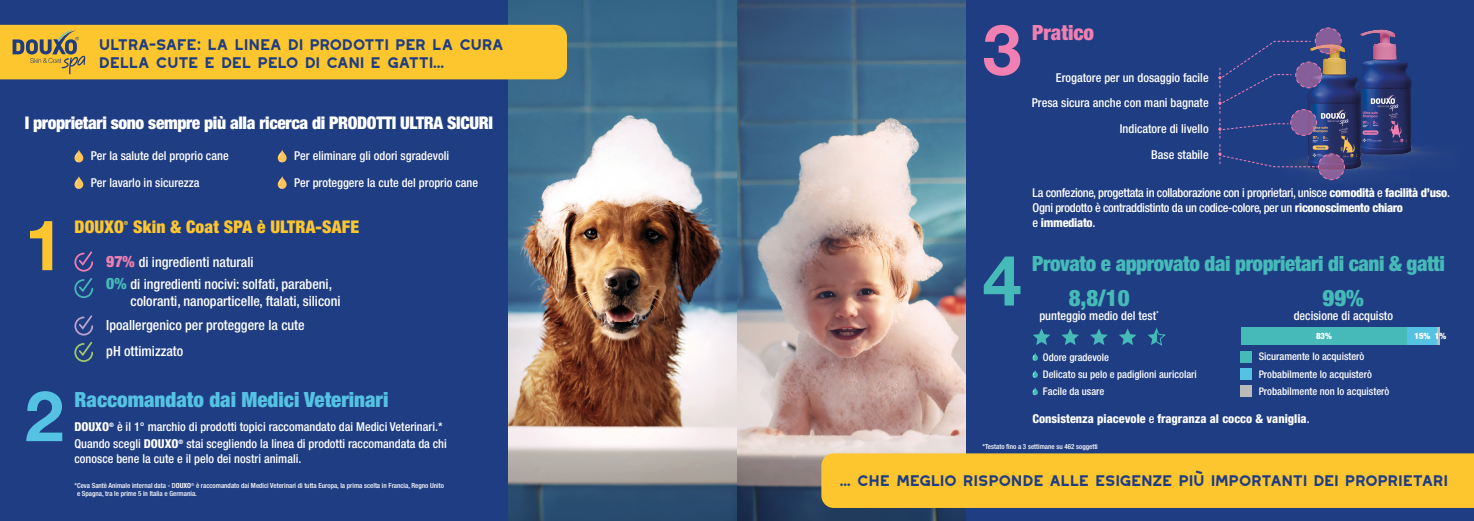
<style>
.page{position:relative;width:1474px;height:521px;background:#fff}
.page>*{position:absolute;margin:0;border:0;box-sizing:border-box;transform-origin:0 0}
.t1{font:700 70px "Helvetica Neue LT Std";color:#fdc62f}
.t2{font:700 70px "Helvetica Neue LT Std";color:#55c2e3}
.t3{font:700 70px "Helvetica Neue LT Std";color:#ef80b1}
.t4{font:700 70px "Helvetica Neue LT Std";color:#46bab8}
.t5{font:900 condensed 22.75px "Helvetica Neue LT Std";color:#46bab8}
.t6{font:900 condensed 21px "Helvetica Neue LT Std";letter-spacing:-.02em;color:#46bab8}
.t7{font:900 condensed 21px "Helvetica Neue LT Std";color:#55c2e3}
.t8{font:900 condensed 21px "Helvetica Neue LT Std";color:#ef80b1}
.t9{font:700 19.25px/18.4px "Westmount";letter-spacing:-.14em;color:#1f3d83}
.t10{font:900 condensed 17.5px "Helvetica Neue LT Std";letter-spacing:-.02em;color:#fff}
.t11{font:900 condensed 17.5px "Helvetica Neue LT Std";letter-spacing:.01em;color:#fdc62f}
.t12{font:500 condensed 14px/22.6px "Helvetica Neue LT Std";color:#fff}
.t13{font:500 condensed 12.25px/25.6px "Helvetica Neue LT Std";color:#fff}
.t14{font:500 condensed 12.25px/14.7px "Helvetica Neue LT Std";letter-spacing:-.025em;color:#fff}
.t15{font:800 condensed 12.25px "Helvetica Neue LT Std";color:#fff}
.t16{font:500 condensed 10.5px/17.2px "Helvetica Neue LT Std";color:#fff}
.t17{font:900 condensed 8.75px "Helvetica Neue LT Std";color:#fff}
.t18{font:500 condensed 7px/7.9px "Helvetica Neue LT Std";color:#fff}
.t19{font:900 condensed 5.6px "Helvetica Neue LT Std";color:#fdc62f}
.s1{font-weight:900;font-size:15.75px;color:#ef80b1}
.s2{font-weight:900;font-size:15.75px;color:#46bab8}
.s3{font-weight:800}
.s4{font-weight:700}
.s5{font-weight:500}
</style>
<div class="page">
<div style="left:0;top:0;width:1473px;height:521px;background:#1f3d83"></div>
<img style="left:508px;top:0;width:457px;height:521px">
<div style="left:821px;top:453px;width:652px;height:55px;background:#fdc62f"></div>
<svg style="left:1033px;top:329px;width:17px;height:16px"></svg>
<svg style="left:1062px;top:329px;width:16px;height:16px"></svg>
<svg style="left:1090px;top:329px;width:17px;height:16px"></svg>
<svg style="left:1119px;top:329px;width:17px;height:16px"></svg>
<svg style="left:1148px;top:327px;width:17px;height:19px"></svg>
<svg style="left:1032px;top:353px;width:5px;height:8px"></svg>
<svg style="left:1032px;top:370px;width:5px;height:8px"></svg>
<svg style="left:1032px;top:387px;width:5px;height:8px"></svg>
<svg style="left:74px;top:251px;width:20px;height:47px"></svg>
<svg style="left:74px;top:315px;width:20px;height:47px"></svg>
<svg style="left:74px;top:149px;width:9px;height:13px"></svg>
<svg style="left:278px;top:149px;width:8px;height:13px"></svg>
<svg style="left:74px;top:176px;width:9px;height:13px"></svg>
<svg style="left:278px;top:176px;width:8px;height:13px"></svg>
<div style="left:0;top:25px;width:567px;height:54px;background:#fdc62f"></div>
<img style="left:1308px;top:29px;width:123px;height:152px">
<div style="left:1240px;top:351px;width:11px;height:11px;background:#46bab8"></div>
<div style="left:1240px;top:368px;width:11px;height:11px;background:#55c2e3"></div>
<div style="left:1240px;top:386px;width:11px;height:11px;background:#bbbbba"></div>
<div style="left:1240px;top:327px;width:167px;height:18px;background:#46bab8"></div>
<svg style="left:1437px;top:327px;width:2px;height:18px"></svg>
<div style="left:1407px;top:327px;width:30px;height:18px;background:#55c2e3"></div>
<svg style="left:1218px;top:144px;width:127px;height:36px"></svg>
<svg style="left:1218px;top:27px;width:123px;height:111px"></svg>
<h3 class="t9" style="left:98px;top:35px;width:408px">ULTRA-SAFE: LA LINEA DI PRODOTTI PER LA CURA<br>DELLA CUTE E DEL pelo DI CANI E GATTI...</h3>
<h3 class="t10" style="left:25px;top:112px;width:470px">I proprietari sono sempre più alla ricerca di PRODOTTI ULTRA SICURI</h3>
<p class="t13" style="left:91px;top:143px;width:139px;line-height:26.5px">Per la salute del proprio cane<br>Per lavarlo in sicurezza</p>
<p class="t13" style="left:294px;top:143px;width:157px">Per eliminare gli odori sgradevoli</p>
<p class="t13" style="left:294px;top:170px;width:186px">Per proteggere la cute del proprio cane</p>
<h1 class="t1" style="left:25px;top:202px;width:40px">1</h1>
<h3 class="t11" style="left:74px;top:216px;width:51px">DOUXO</h3>
<p class="t19" style="left:124px;top:219px;width:6px">®</p>
<h3 class="t11" style="left:133px;top:216px;width:227px">Skin &amp; Coat SPA è ULTRA-SAFE</h3>
<p class="t12" style="left:106px;top:250px;width:227px"><span class="s1">97%</span> di ingredienti naturali<br><span class="s2">0%</span> di ingredienti nocivi: solfati, parabeni,</p>
<p class="t12" style="left:106px;top:289px;width:236px;line-height:23.9px;text-indent:24px">coloranti, nanoparticelle, ftalati, siliconi<br>Ipoallergenico per proteggere la cute</p>
<p class="t12" style="left:106px;top:340px;width:78px">pH ottimizzato</p>
<h1 class="t2" style="left:25px;top:373px;width:40px">2</h1>
<h3 class="t7" style="left:74px;top:386px;width:315px">Raccomandato dai Medici Veterinari</h3>
<p class="t13" style="left:74px;top:418px;width:374px;line-height:17.2px"><span class="s3">DOUXO</span><sup>®</sup> è il 1° marchio di prodotti topici raccomandato dai Medici Veterinari.*<br>Quando scegli <span class="s3">DOUXO</span><sup>®</sup> stai scegliendo la linea di prodotti raccomandata da chi</p>
<p class="t13" style="left:74px;top:446px;width:228px">conosce bene la cute e il pelo dei nostri animali.</p>
<p class="t18" style="left:77px;top:482px;width:368px;text-indent:-3px">*Ceva Santè Animale internal data - D<span class="s4">OUXO</span><sup>®</sup> è raccomandato dai Medici Veterinari di tutta Europa, la prima scelta in Francia, Regno Unito e Spagna, tra le prime 5 in Italia e Germania.</p>
<h1 class="t3" style="left:982px;top:7px;width:40px">3</h1>
<h1 class="t4" style="left:982px;top:237px;width:40px">4</h1>
<h3 class="t8" style="left:1032px;top:19px;width:63px">Pratico</h3>
<p class="t13" style="left:1031px;top:65px;width:178px;text-align:right">Erogatore per un dosaggio facile<br>Presa sicura anche con mani bagnate<br>Indicatore di livello<br>Base stabile</p>
<p class="t14" style="left:1032px;top:186px;width:419px">La confezione, progettata in collaborazione con i proprietari, unisce <span class="s3">comodità</span> e <span class="s3">facilità d’uso</span>.<br>Ogni prodotto è contraddistinto da un codice-colore, per un <span class="s3">riconoscimento chiaro<br></span>e <span class="s3">immediato</span>.</p>
<h3 class="t6" style="left:1032px;top:250px;width:414px">Provato e approvato dai proprietari di cani &amp; gatti</h3>
<h2 class="t5" style="left:1068px;top:283px;width:62px">8,8/10</h2>
<p class="t13" style="left:1039px;top:303px;width:121px">punteggio medio del test<sup>*</sup></p>
<p class="t16" style="left:1042px;top:348px;width:155px">Odore gradevole<br>Delicato su pelo e padiglioni auricolari<br>Facile da usare</p>
<h2 class="t5" style="left:1322px;top:283px;width:43px">99%</h2>
<p class="t13" style="left:1293px;top:303px;width:101px">decisione di acquisto</p>
<p class="t16" style="left:1258px;top:348px;width:132px">Sicuramente lo acquisterò<br>Probabilmente lo acquisterò<br>Probabilmente non lo acquisterò</p>
<p class="t17" style="left:1315px;top:331px;width:17px">83%</p>
<p class="t17" style="left:1414px;top:331px;width:33px">15% 1%</p>
<p class="t15" style="left:1032px;top:411px;width:279px">Consistenza piacevole <span class="s5">e</span> fragranza al cocco &amp; vaniglia<span class="s5">.</span></p>
<p class="t18" style="left:982px;top:442px;width:117px">*Testato fino a 3 settimane su 462 soggetti</p>
<h3 class="t9" style="left:838px;top:471px;width:612px">… CHE MEGLIO RISPONDE ALLE esigenze più importanti DEI proprietari</h3>
</div>
